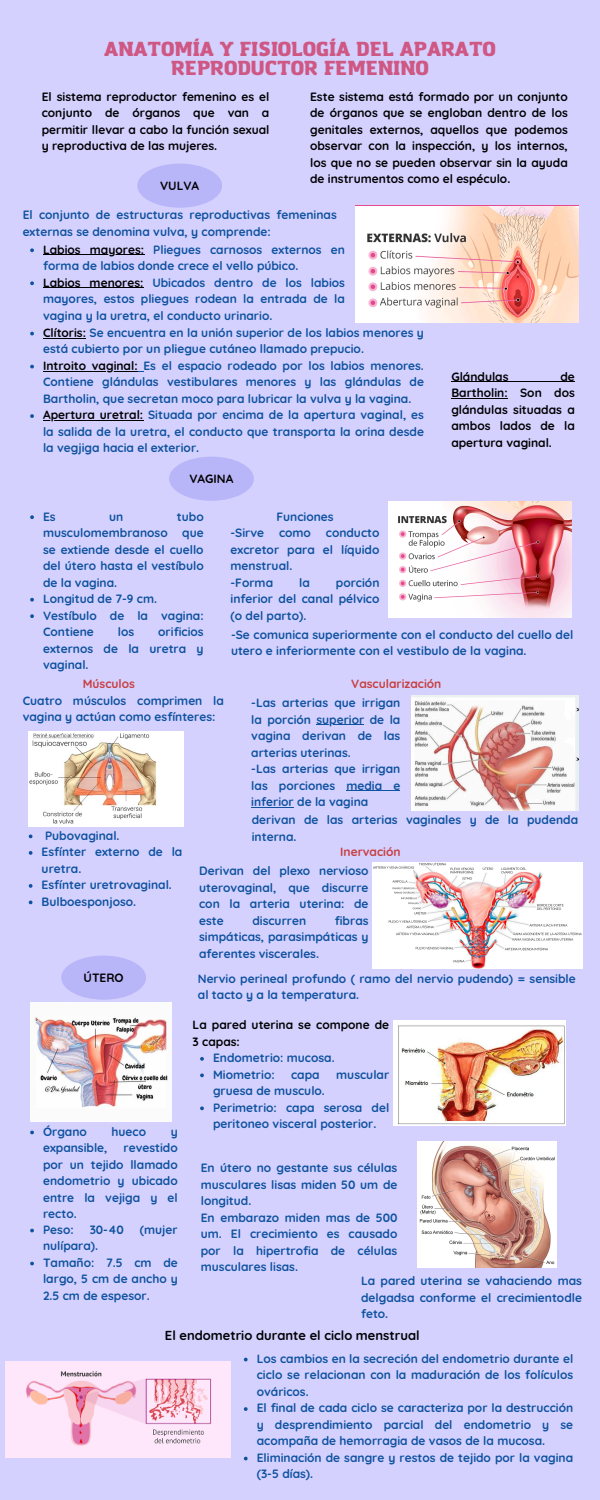
<style>
.page{position:relative;width:600px;height:1500px;background:#d4d1ff}
.page>*{position:absolute;margin:0;border:0;box-sizing:border-box;transform-origin:0 0}
.t1{font:900 20px/19.5px "Amazing Grotesk";color:#cf5784;text-align:center}
.t2{font:700 13px "Quicksand";color:#000}
.t3{font:700 12px/16.5px "Quicksand";color:#0f529f}
.t4{font:700 12px/16.5px "Quicksand";color:#000;text-align:justify}
.t5{font:700 12px "Quicksand";color:#c73e40}
.s1{color:#000}
</style>
<div class="page">
<div style="left:137px;top:164px;width:85px;height:44px;background:#b9b5f9;border-radius:50%"></div>
<img style="left:355px;top:205px;width:224px;height:117px">
<img style="left:389px;top:502px;width:183px;height:115px">
<div style="left:169px;top:457px;width:85px;height:44px;background:#b9b5f9;border-radius:50%"></div>
<img style="left:28px;top:731px;width:156px;height:95px">
<div style="left:61px;top:956px;width:85px;height:44px;background:#b9b5f9;border-radius:50%"></div>
<img style="left:411px;top:695px;width:167px;height:116px">
<img style="left:372px;top:863px;width:211px;height:105px">
<img style="left:30px;top:1003px;width:142px;height:118px">
<img style="left:394px;top:1020px;width:171px;height:106px">
<img style="left:417px;top:1142px;width:139px;height:126px">
<img style="left:6px;top:1362px;width:225px;height:95px">
<svg style="left:29px;top:851px;width:3px;height:4px"></svg>
<svg style="left:29px;top:884px;width:3px;height:4px"></svg>
<svg style="left:30px;top:248px;width:4px;height:4px"></svg>
<hr style="left:43px;top:254px;width:101px;height:1px;background:#000">
<svg style="left:30px;top:281px;width:4px;height:4px"></svg>
<hr style="left:43px;top:287px;width:100px;height:1px;background:#000">
<svg style="left:30px;top:332px;width:4px;height:3px"></svg>
<hr style="left:43px;top:338px;width:43px;height:1px;background:#000">
<svg style="left:30px;top:365px;width:4px;height:3px"></svg>
<hr style="left:43px;top:371px;width:95px;height:1px;background:#000">
<svg style="left:30px;top:414px;width:4px;height:4px"></svg>
<hr style="left:43px;top:420px;width:100px;height:1px;background:#000">
<svg style="left:30px;top:515px;width:4px;height:4px"></svg>
<svg style="left:30px;top:598px;width:4px;height:4px"></svg>
<svg style="left:30px;top:614px;width:4px;height:4px"></svg>
<svg style="left:30px;top:1131px;width:4px;height:3px"></svg>
<svg style="left:30px;top:1229px;width:4px;height:3px"></svg>
<svg style="left:30px;top:1262px;width:4px;height:3px"></svg>
<hr style="left:451px;top:382px;width:124px;height:1px;background:#000">
<hr style="left:451px;top:398px;width:57px;height:1px;background:#000">
<hr style="left:316px;top:724px;width:48px;height:1px;background:#0f529f">
<hr style="left:346px;top:790px;width:54px;height:1px;background:#0f529f">
<hr style="left:251px;top:807px;width:43px;height:1px;background:#0f529f">
<svg style="left:200px;top:1057px;width:4px;height:4px"></svg>
<svg style="left:200px;top:1073px;width:4px;height:4px"></svg>
<svg style="left:200px;top:1106px;width:4px;height:4px"></svg>
<svg style="left:244px;top:1358px;width:4px;height:3px"></svg>
<svg style="left:244px;top:1407px;width:4px;height:4px"></svg>
<svg style="left:244px;top:1457px;width:4px;height:3px"></svg>
<p class="t1" style="left:104px;top:40px;width:393px">ANATOMÍA Y FISIOLOGÍA DEL APARATO<br>REPRODUCTOR FEMENINO</p>
<p class="t4" style="left:310px;top:88px;width:259px">Este sistema está formado por un conjunto de órganos que se engloban dentro de los genitales externos, aquellos que podemos observar con la inspección, y los internos, los que no se pueden observar sin la ayuda de instrumentos como el espéculo.</p>
<p class="t4" style="left:42px;top:88px;width:229px">El sistema reproductor femenino es el conjunto de órganos que van a permitir llevar a cabo la función sexual y reproductiva de las mujeres.</p>
<h1 class="t4" style="left:160px;top:177px;width:41px">VULVA</h1>
<p class="t3" style="left:23px;top:207px;width:316px">El conjunto de estructuras reproductivas femeninas externas se denomina vulva, y comprende:</p>
<h2 class="t3" style="left:43px;top:241px;width:303px"><span class="s1">Labios mayores:</span> Pliegues carnosos externos en forma de labios donde crece el vello púbico.</h2>
<h3 class="t3" style="left:43px;top:274px;width:303px;text-align:justify"><span class="s1">Labios menores:</span> Ubicados dentro de los labios mayores, estos pliegues rodean la entrada de la vagina y la uretra, el conducto urinario.</h3>
<p class="t3" style="left:43px;top:324px;width:382px"><span class="s1">Clítoris:</span> Se encuentra en la unión superior de los labios menores y está cubierto por un pliegue cutáneo llamado prepucio.</p>
<p class="t3" style="left:43px;top:357px;width:382px;text-align:justify"><span class="s1">Introito vaginal:</span> Es el espacio rodeado por los labios menores.<br>Contiene glándulas vestibulares menores y las glándulas de Bartholin, que secretan moco para lubricar la vulva y la vagina.</p>
<p class="t3" style="left:43px;top:407px;width:382px;text-align:justify"><span class="s1">Apertura uretral:</span> Situada por encima de la apertura vaginal, es la salida de la uretra, el conducto que transporta la orina desde la vegjiga hacia el exterior.</p>
<h3 class="t4" style="left:189px;top:470px;width:45px">VAGINA</h3>
<p class="t4" style="left:451px;top:368px;width:59px">Glándulas</p>
<p class="t4" style="left:451px;top:368px;width:125px;text-indent:109px">de Bartholin: Son dos glándulas situadas a ambos lados de la apertura vaginal.</p>
<h3 class="t3" style="left:43px;top:508px;width:162px;text-align:justify;text-indent:134px">tubo musculomembranoso que se extiende desde el cuello del útero hasta el vestíbulo de la vagina.</h3>
<p class="t3" style="left:43px;top:590px;width:116px">Longitud de 7-9 cm.</p>
<h3 class="t3" style="left:43px;top:607px;width:162px">Vestíbulo de la vagina:<br>Contiene</h3>
<h3 class="t3" style="left:43px;top:508px;width:14px">Es</h3>
<h3 class="t3" style="left:109px;top:508px;width:16px">un</h3>
<h3 class="t3" style="left:43px;top:623px;width:162px;text-align:justify;text-indent:115px">orificios externos de la uretra y vaginal.</h3>
<h3 class="t3" style="left:118px;top:623px;width:18px">los</h3>
<h3 class="t3" style="left:231px;top:508px;width:150px;text-indent:46px">Funciones<br>-Sirve como conducto excretor para el líquido menstrual.<br>-Forma</h3>
<h3 class="t3" style="left:231px;top:574px;width:150px;text-align:justify;text-indent:105px">porción inferior del canal pélvico (o del parto).</h3>
<h3 class="t3" style="left:299px;top:574px;width:12px">la</h3>
<h3 class="t3" style="left:231px;top:626px;width:344px">-Se comunica superiormente con el conducto del cuello del utero e inferiormente con el vestibulo de la vagina.</h3>
<p class="t5" style="left:83px;top:676px;width:54px">Músculos</p>
<p class="t5" style="left:351px;top:676px;width:92px">Vascularización</p>
<h3 class="t3" style="left:23px;top:692px;width:203px">Cuatro músculos comprimen la vagina y actúan como esfínteres:</h3>
<p class="t3" style="left:251px;top:694px;width:151px">-Las arterias que irrigan la porción</p>
<p class="t3" style="left:251px;top:711px;width:151px;text-indent:65px">superior de la vagina derivan de las arterias uterinas.<br>-Las arterias que irrigan las porciones media e inferior de la vagina</p>
<h2 class="t3" style="left:45px;top:827px;width:76px">Pubovaginal.</h2>
<p class="t3" style="left:42px;top:844px;width:142px">Esfínter externo de la uretra.</p>
<h3 class="t3" style="left:42px;top:877px;width:132px">Esfínter uretrovaginal.</h3>
<p class="t3" style="left:42px;top:893px;width:96px">Bulboesponjoso.</p>
<h3 class="t4" style="left:84px;top:969px;width:42px">ÚTERO</h3>
<h3 class="t3" style="left:43px;top:1123px;width:45px">Órgano</h3>
<h3 class="t3" style="left:112px;top:1123px;width:36px">hueco</h3>
<h3 class="t3" style="left:171px;top:1123px;width:9px">y</h3>
<h3 class="t3" style="left:43px;top:1140px;width:66px">expansible,</h3>
<h3 class="t3" style="left:43px;top:1140px;width:136px;text-align:justify;text-indent:80px">revestido por un tejido llamado endometrio y ubicado entre la vejiga y el recto.</h3>
<h3 class="t3" style="left:43px;top:1221px;width:32px">Peso:</h3>
<h3 class="t3" style="left:90px;top:1221px;width:36px">30-40</h3>
<h3 class="t3" style="left:140px;top:1221px;width:39px">(mujer</h3>
<h3 class="t3" style="left:43px;top:1238px;width:57px">nulípara).</h3>
<p class="t3" style="left:43px;top:1254px;width:136px;text-align:justify">Tamaño: 7.5 cm de largo, 5 cm de ancho y 2.5 cm de espesor.</p>
<h3 class="t3" style="left:252px;top:812px;width:328px">derivan de las arterias vaginales y de la pudenda interna.</h3>
<p class="t5" style="left:340px;top:844px;width:62px">Inervación</p>
<h3 class="t3" style="left:199px;top:863px;width:171px;text-align:justify">Derivan del plexo nervioso uterovaginal, que discurre con la arteria uterina: de este</h3>
<h3 class="t3" style="left:199px;top:912px;width:171px;text-align:justify;text-indent:136px">fibras simpáticas, parasimpáticas y aferentes viscerales.</h3>
<h2 class="t3" style="left:198px;top:970px;width:379px">Nervio perineal profundo ( ramo del nervio pudendo) = sensible al tacto y a la temperatura.</h2>
<h3 class="t4" style="left:193px;top:1016px;width:198px">La pared uterina se compone de<br>3 capas:</h3>
<p class="t3" style="left:213px;top:1049px;width:123px">Endometrio: mucosa.</p>
<p class="t3" style="left:213px;top:1066px;width:63px">Miometrio:</p>
<p class="t3" style="left:291px;top:1066px;width:30px">capa</p>
<p class="t3" style="left:336px;top:1066px;width:55px">muscular</p>
<p class="t3" style="left:213px;top:1082px;width:113px">gruesa de musculo.</p>
<p class="t3" style="left:213px;top:1099px;width:178px">Perimetrio: capa serosa del peritoneo visceral posterior.</p>
<h3 class="t3" style="left:252px;top:912px;width:55px">discurren</h3>
<p class="t3" style="left:201px;top:1160px;width:198px">En útero no gestante sus células musculares lisas miden 50 um de longitud.<br>En embarazo miden mas de 500 um. El crecimiento es causado por la hipertrofia de células musculares lisas.</p>
<p class="t3" style="left:361px;top:1273px;width:222px;text-align:justify">La pared uterina se vahaciendo mas delgadsa conforme el crecimientodle feto.</p>
<p class="t2" style="left:165px;top:1327px;width:256px">El endometrio durante el ciclo menstrual</p>
<h3 class="t3" style="left:257px;top:1350px;width:318px;text-align:justify">Los cambios en la secreción del endometrio durante el ciclo se relacionan con la maduración de los folículos ováricos.</h3>
<p class="t3" style="left:257px;top:1400px;width:318px;text-align:justify">El final de cada ciclo se caracteriza por la destrucción y desprendimiento parcial del endometrio y se acompaña de hemorragia de vasos de la mucosa.</p>
<p class="t3" style="left:257px;top:1449px;width:318px">Eliminación de sangre y restos de tejido por la vagina (3-5 días).</p>
</div>
